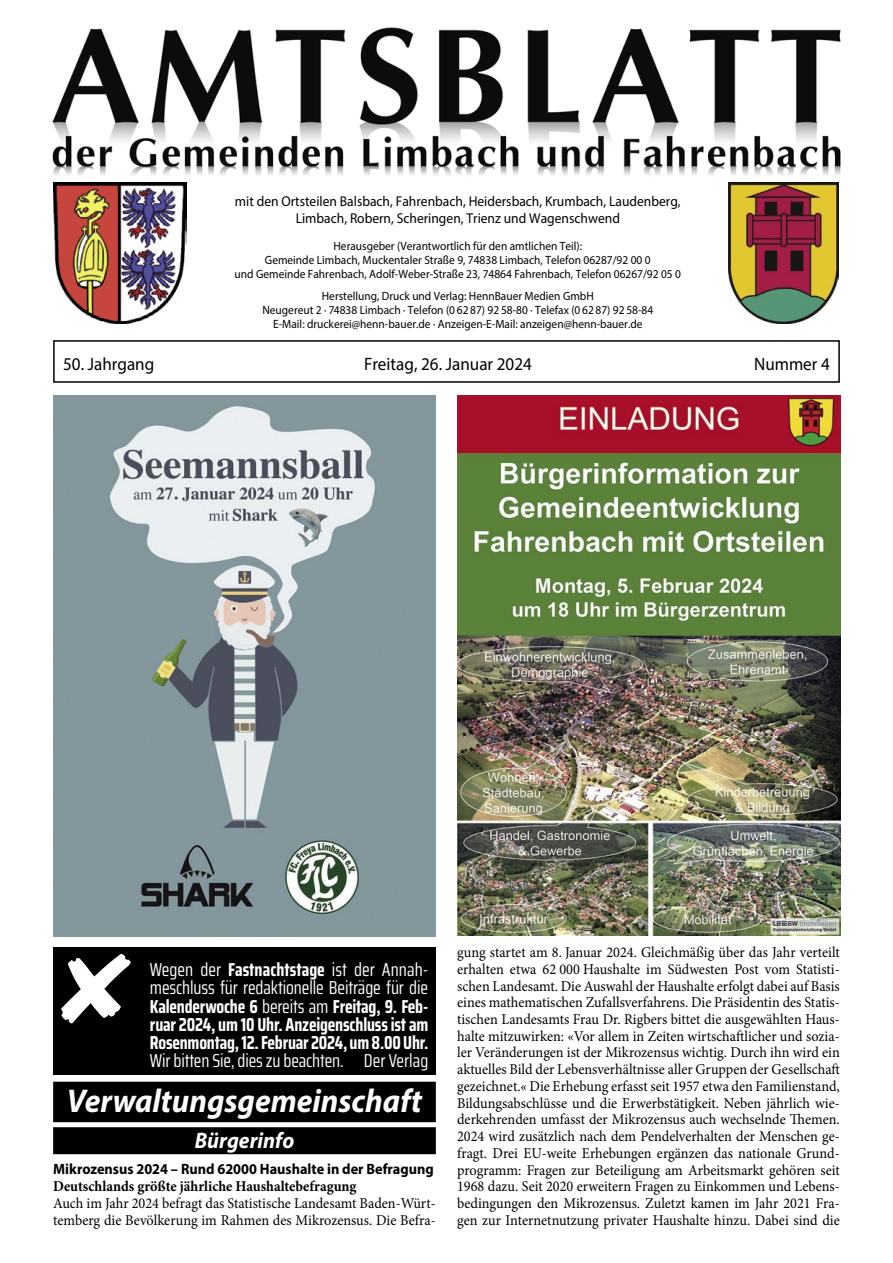
<style>
.page{position:relative;width:893px;height:1263px;background:#fff}
.page>*{position:absolute;margin:0;border:0;box-sizing:border-box;transform-origin:0 0}
.t1{font:italic 700 33px "Myriad Pro";color:#fff;scale:.95 1}
.t2{font:italic 700 22.5px "Myriad Pro";color:#fff;scale:.95 1}
.t3{font:700 18.75px/18.3px "Saira Condensed";letter-spacing:-.01em;color:#fff;text-align:justify;scale:.95 1}
.t4{font:18.75px "Saira Condensed";letter-spacing:-.01em;color:#fff;scale:.95 1}
.t5{font:18px "Myriad Pro";color:#000;scale:.95 1}
.t6{font:15px/16.6px "Minion Pro";color:#000;scale:.95 1}
.t7{font:700 15px "Myriad Pro";color:#000;scale:.95 1}
.t8{font:700 15px "Minion Pro";color:#000;scale:.95 1}
.t9{font:14.25px/17px "Myriad Pro";color:#000;text-align:center;scale:.95 1}
.t10{font:12px/14px "Myriad Pro";color:#000;text-align:center;scale:.95 1}
.s1{font-weight:400}
</style>
<div class="page">
<img style="left:52px;top:27px;width:789px;height:156px">
<div style="left:53px;top:340px;width:787px;height:43px;border:2px solid #000"></div>
<img style="left:54px;top:183px;width:132px;height:140px">
<img style="left:728px;top:183px;width:110px;height:140px">
<div style="left:53px;top:1082px;width:383px;height:40px;background:#000"></div>
<div style="left:53px;top:1127px;width:383px;height:27px;background:#000"></div>
<div style="left:53px;top:947px;width:383px;height:128px;background:#000"></div>
<svg style="left:61px;top:954px;width:70px;height:69px"></svg>
<img style="left:53px;top:395px;width:383px;height:541px">
<img style="left:458px;top:395px;width:382px;height:540px">
<p class="t9" style="left:235px;top:193px;width:471px">mit den Ortsteilen Balsbach, Fahrenbach, Heidersbach, Krumbach, Laudenberg,<br>Limbach, Robern, Scheringen, Trienz und Wagenschwend</p>
<p class="t10" style="left:235px;top:239px;width:471px">Herausgeber (Verantwortlich für den amtlichen Teil):<br>Gemeinde Limbach, Muckentaler Straße 9, 74838 Limbach, Telefon 06287/92 00 0<br>und Gemeinde Fahrenbach, Adolf-Weber-Straße 23, 74864 Fahrenbach, Telefon 06267/92 05 0</p>
<p class="t10" style="left:262px;top:289px;width:413px">Herstellung, Druck und Verlag: HennBauer Medien GmbH<br>Neugereut 2 · 74838 Limbach · Telefon (0 62 87) 92 58-80 · Telefax (0 62 87) 92 58-84<br>E-Mail: druckerei@henn-bauer.de · Anzeigen-E-Mail: anzeigen@henn-bauer.de</p>
<p class="t5" style="left:63px;top:353px;width:98px">50. Jahrgang</p>
<p class="t5" style="left:364px;top:353px;width:178px">Freitag, 26. Januar 2024</p>
<p class="t5" style="left:754px;top:353px;width:81px">Nummer 4</p>
<p class="t3" style="left:150px;top:960px;width:295px"><span class="s1">Wegen der</span> Fastnachtstage <span class="s1">ist der Annah&shy;meschluss für redaktionelle Beiträge für die </span>Kalenderwoche 6 <span class="s1">bereits am</span> Freitag, 9. Feb&shy;ruar 2024, um 10 Uhr. Anzeigenschluss ist am Rosenmontag, 12. Februar 2024, um 8.00 Uhr.</p>
<p class="t4" style="left:150px;top:1047px;width:295px">Wir bitten Sie, dies zu beachten. Der Verlag</p>
<h1 class="t1" style="left:67px;top:1079px;width:375px">Verwaltungsgemeinschaft</h1>
<h2 class="t2" style="left:195px;top:1126px;width:106px">Bürgerinfo</h2>
<p class="t7" style="left:53px;top:1159px;width:402px">Mikrozensus 2024 – Rund 62000 Haushalte in der Befragung</p>
<p class="t8" style="left:53px;top:1175px;width:321px">Deutschlands größte jährliche Haushaltebefragung</p>
<p class="t6" style="left:53px;top:1195px;width:404px">Auch im Jahr 2024 befragt das Statistische Landesamt Baden-Würt&shy;temberg die Bevölkerung im Rahmen des Mikrozensus. Die Befra-</p>
<p class="t6" style="left:457px;top:944px;width:404px;text-align:justify">gung startet am 8. Januar 2024. Gleichmäßig über das Jahr verteilt erhalten etwa 62 000 Haushalte im Südwesten Post vom Statisti&shy;schen Landesamt. Die Auswahl der Haushalte erfolgt dabei auf Basis eines mathematischen Zufallsverfahrens. Die Präsidentin des Statis&shy;tischen Landesamts Frau Dr. Rigbers bittet die ausgewählten Haus&shy;halte mitzuwirken: «Vor allem in Zeiten wirtschaftlicher und sozia&shy;ler Veränderungen ist der Mikrozensus wichtig. Durch ihn wird ein aktuelles Bild der Lebensverhältnisse aller Gruppen der Gesellschaft gezeichnet.« Die Erhebung erfasst seit 1957 etwa den Familienstand, Bildungsabschlüsse und die Erwerbstätigkeit. Neben jährlich wie&shy;derkehrenden umfasst der Mikrozensus auch wechselnde Themen.<br>2024 wird zusätzlich nach dem Pendelverhalten der Menschen ge&shy;fragt. Drei EU-weite Erhebungen ergänzen das nationale Grund&shy;programm: Fragen zur Beteiligung am Arbeitsmarkt gehören seit 1968 dazu. Seit 2020 erweitern Fragen zu Einkommen und Lebens&shy;bedingungen den Mikrozensus. Zuletzt kamen im Jahr 2021 Fra&shy;gen zur Internetnutzung privater Haushalte hinzu. Dabei sind die</p>
</div>
